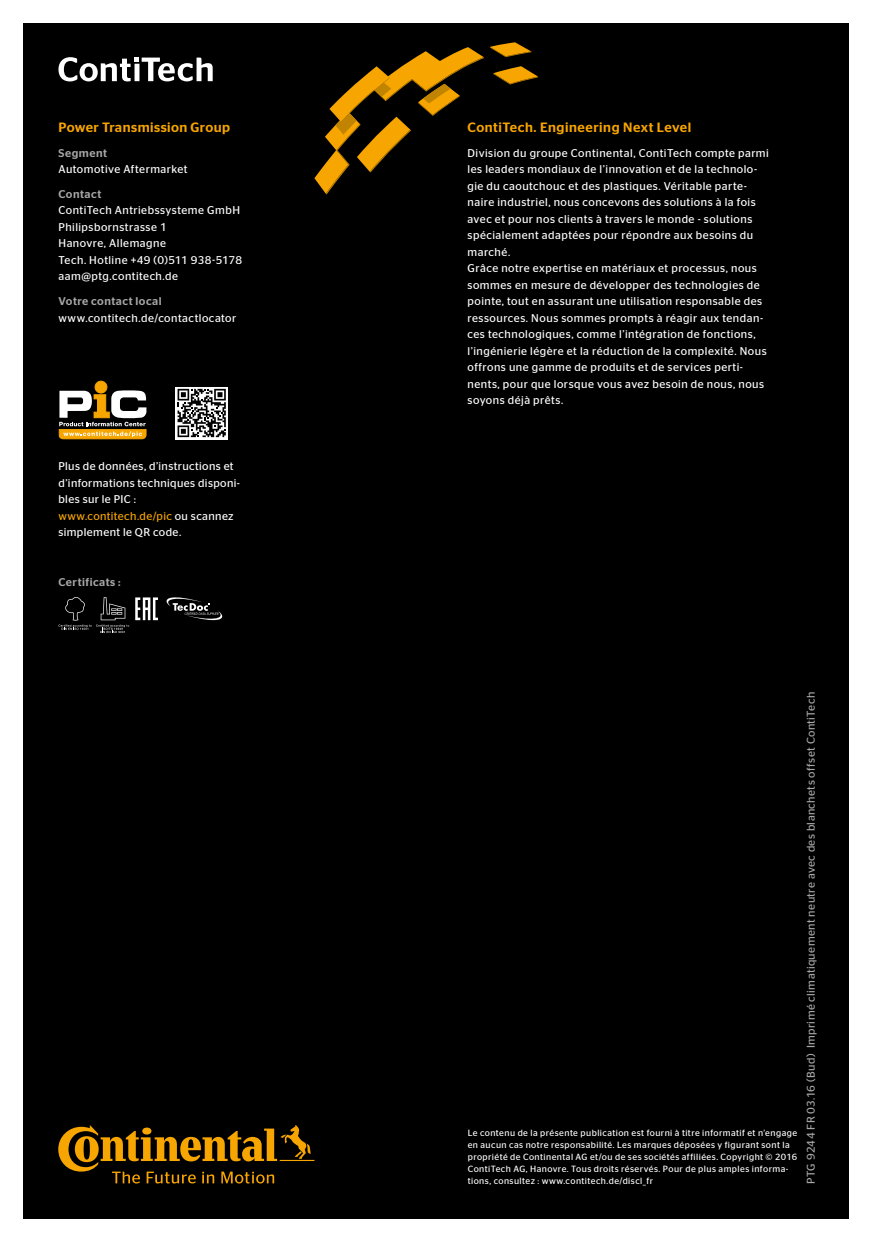
<style>
.page{position:relative;width:872px;height:1242px;background:#fff}
.page>*{position:absolute;margin:0;border:0;box-sizing:border-box;transform-origin:0 0}
.t1{font:500 13.5px "Continental Stag Sans";letter-spacing:.035em;color:#f7a500}
.t2{font:11.25px/16.5px "Continental Stag Sans";letter-spacing:.04em;color:#fff}
.t3{font:11.25px "Continental Stag Sans";letter-spacing:.03em;color:#a7a7a8}
.t4{font:500 11.25px "Continental Stag Sans";letter-spacing:.045em;color:#a7a7a8}
.t5{font:9px/12px "Continental Stag Sans";letter-spacing:.05em;color:#fff}
.s1{color:#f7a500}
</style>
<div class="page">
<div style="left:23px;top:23px;width:825px;height:1195px;background:#000"></div>
<svg style="left:58px;top:57px;width:155px;height:24px"></svg>
<svg style="left:490px;top:42px;width:41px;height:15px"></svg>
<svg style="left:493px;top:66px;width:45px;height:19px"></svg>
<svg style="left:314px;top:47px;width:170px;height:147px"></svg>
<div style="left:95px;top:381px;width:12px;height:12px;background:#f7a500;border-radius:50%"></div>
<div style="left:95px;top:381px;width:12px;height:12px;border:1px solid #f7a500;border-radius:50%"></div>
<svg style="left:59px;top:390px;width:87px;height:49px"></svg>
<svg style="left:176px;top:387px;width:52px;height:52px"></svg>
<svg style="left:177px;top:389px;width:49px;height:48px"></svg>
<svg style="left:58px;top:597px;width:71px;height:36px"></svg>
<svg style="left:135px;top:597px;width:88px;height:24px"></svg>
<svg style="left:58px;top:1125px;width:256px;height:58px"></svg>
<p class="t1" style="left:58px;top:119px;width:173px">Power Transmission Group</p>
<p class="t4" style="left:58px;top:146px;width:50px">Segment</p>
<p class="t2" style="left:58px;top:161px;width:131px">Automotive Aftermarket</p>
<p class="t4" style="left:58px;top:187px;width:44px">Contact</p>
<p class="t2" style="left:58px;top:202px;width:185px">ContiTech Antriebssysteme GmbH<br>Philipsbornstrasse 1<br>Hanovre, Allemagne<br>Tech. Hotline +49 (0)511 938-5178 aam@ptg.contitech.de</p>
<p class="t4" style="left:58px;top:295px;width:105px">Votre contact local</p>
<p class="t2" style="left:58px;top:309px;width:179px">www.contitech.de/contactlocator</p>
<p class="t2" style="left:58px;top:458px;width:183px">Plus de données, d’instructions et d’informations techniques disponi&shy;bles sur le PIC : <span class="s1">www.contitech.de/pic</span> ou scannez simplement le QR code.</p>
<p class="t4" style="left:58px;top:575px;width:64px">Certificats :</p>
<p class="t1" style="left:467px;top:119px;width:225px">ContiTech. Engineering Next Level</p>
<p class="t2" style="left:467px;top:144px;width:303px">Division du groupe Continental, ContiTech compte parmi les leaders mondiaux de l’innovation et de la technolo&shy;gie du caoutchouc et des plastiques. Véritable parte&shy;naire industriel, nous concevons des solutions à la fois avec et pour nos clients à travers le monde - solutions spécialement adaptées pour répondre aux besoins du marché.<br>Grâce notre expertise en matériaux et processus, nous sommes en mesure de développer des technologies de pointe, tout en assurant une utilisation responsable des ressources. Nous sommes prompts à réagir aux tendan&shy;ces technologiques, comme l’intégration de fonctions, l’ingénierie légère et la réduction de la complexité. Nous offrons une gamme de produits et de services perti&shy;nents, pour que lorsque vous avez besoin de nous, nous soyons déjà prêts.</p>
<p class="t5" style="left:468px;top:1126px;width:331px">Le contenu de la présente publication est fourni à titre informatif et n’engage en aucun cas notre responsabilité. Les marques déposées y figurant sont la propriété de Continental AG et/ou de ses sociétés affiliées. Copyright © 2016<br>ContiTech AG, Hanovre. Tous droits réservés. Pour de plus amples informa&shy;tions, consultez : www.contitech.de/discl_fr</p>
<p class="t3" style="left:804px;top:1184px;width:494px;rotate:-90deg">PTG 9244 FR 03.16 (Bud) Imprimé climatiquement neutre avec des blanchets offset ContiTech</p>
</div>
